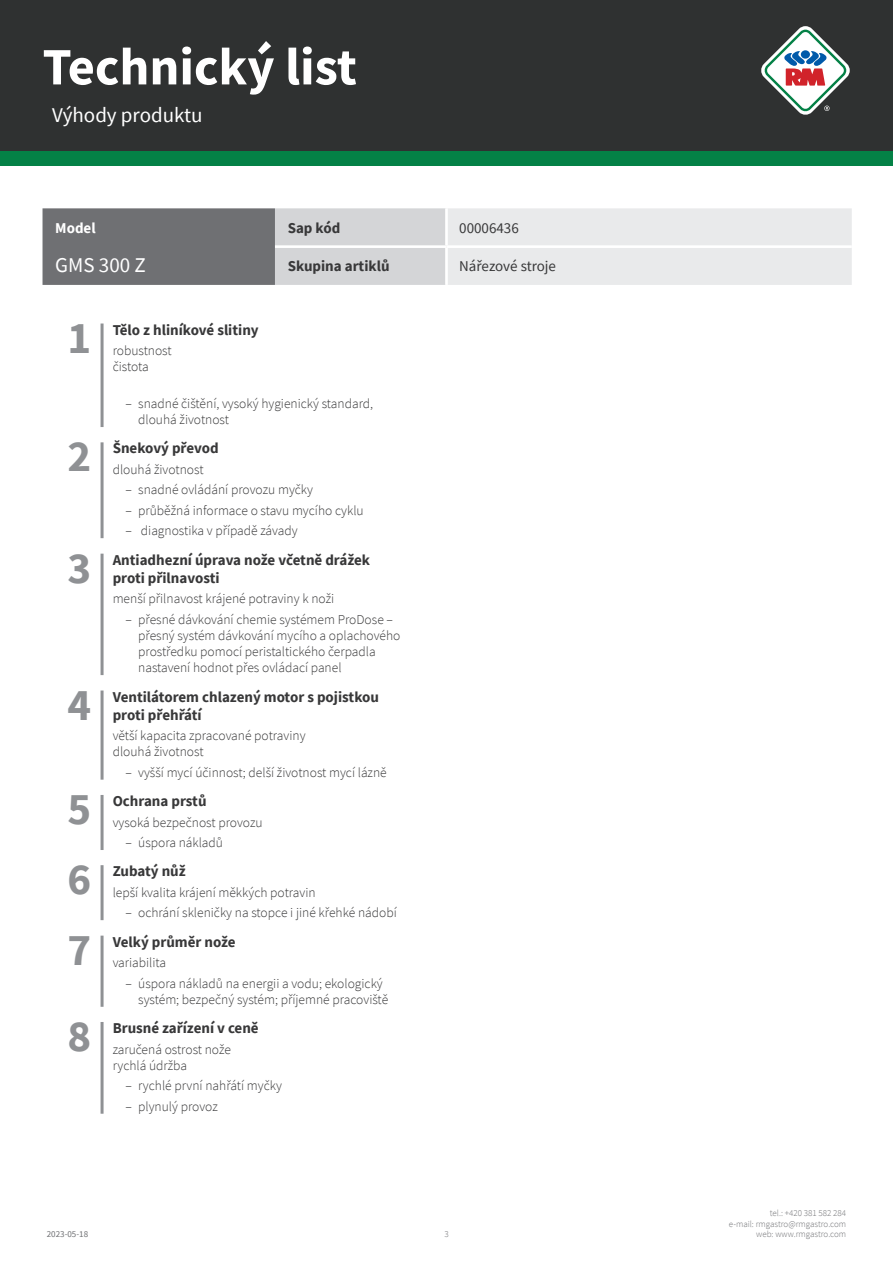
<style>
.page{position:relative;width:893px;height:1263px;background:#fff}
.page>*{position:absolute;margin:0;border:0;box-sizing:border-box;transform-origin:0 0}
.t1{font:700 52.5px "Source Sans Pro";color:#fff}
.TraitNr{font:700 45px "Source Sans Pro";color:#8f9194}
.kapitola{font:21px "Source Sans Pro";color:#fff}
.tabulka_-_headline{font:21px "Source Sans Pro";color:#fff}
.TraitParameter{font:700 15px/18px "Source Sans Pro";color:#383839}
.tabulka_-_text{font:15px "Source Sans Pro";color:#383839}
.tabulka_-_text-2{font:700 15px "Source Sans Pro";color:#383839}
.tabulka_-_text-3{font:700 15px "Source Sans Pro";color:#fff}
.TraitAdventage{font:300 13.5px/16.2px "Source Sans Pro";color:#383839}
.t2{font:300 9px/10.8px "Source Sans Pro";color:#6f7073;text-align:right}
.t3{font:9px "Source Sans Pro";color:#6f7073}
</style>
<div class="page">
<div style="left:0;top:0;width:893px;height:166px;background:#048146"></div>
<div style="left:0;top:0;width:893px;height:151px;background:#2f3131"></div>
<svg style="left:761px;top:26px;width:89px;height:89px"></svg>
<hr style="left:101px;top:323px;width:3px;height:104px;background:#8f9194">
<hr style="left:101px;top:442px;width:3px;height:96px;background:#8f9194">
<hr style="left:101px;top:553px;width:3px;height:122px;background:#8f9194">
<hr style="left:101px;top:690px;width:3px;height:90px;background:#8f9194">
<hr style="left:101px;top:795px;width:3px;height:55px;background:#8f9194">
<hr style="left:101px;top:865px;width:3px;height:55px;background:#8f9194">
<hr style="left:101px;top:935px;width:3px;height:72px;background:#8f9194">
<hr style="left:101px;top:1022px;width:3px;height:92px;background:#8f9194">
<svg style="left:43px;top:208px;width:809px;height:77px"></svg>
<hr style="left:445px;top:208px;width:3px;height:37px;background:#fff">
<hr style="left:275px;top:245px;width:171px;height:3px;background:#fff">
<hr style="left:446px;top:245px;width:406px;height:3px;background:#fff">
<hr style="left:445px;top:248px;width:3px;height:37px;background:#fff">
<h1 class="t1" style="left:43px;top:31px;width:316px">Technický list</h1>
<p class="kapitola" style="left:52px;top:101px;width:152px">Výhody produktu</p>
<p class="tabulka_-_text-3" style="left:55px;top:218px;width:42px">Model</p>
<p class="tabulka_-_text-2" style="left:288px;top:218px;width:54px">Sap kód</p>
<p class="tabulka_-_text" style="left:459px;top:219px;width:61px">00006436</p>
<p class="tabulka_-_headline" style="left:55px;top:251px;width:92px">GMS 300 Z</p>
<p class="tabulka_-_text-2" style="left:288px;top:256px;width:103px">Skupina artiklů</p>
<p class="tabulka_-_text" style="left:459px;top:257px;width:98px">Nářezové stroje</p>
<p class="TraitNr" style="left:68px;top:307px;width:25px">1</p>
<p class="TraitParameter" style="left:113px;top:320px;width:148px">Tělo z hliníkové slitiny</p>
<p class="TraitAdventage" style="left:113px;top:342px;width:61px">robustnost čistota</p>
<p class="TraitAdventage" style="left:138px;top:395px;width:236px;text-indent:-13px">– snadné čištění, vysoký hygienický standard, dlouhá životnost</p>
<p class="TraitNr" style="left:68px;top:426px;width:25px">2</p>
<p class="TraitParameter" style="left:113px;top:439px;width:108px">Šnekový převod</p>
<p class="TraitAdventage" style="left:113px;top:461px;width:92px">dlouhá životnost</p>
<p class="TraitAdventage" style="left:125px;top:482px;width:189px">– snadné ovládání provozu myčky</p>
<p class="TraitAdventage" style="left:125px;top:502px;width:240px">– průběžná informace o stavu mycího cyklu</p>
<p class="TraitAdventage" style="left:125px;top:523px;width:174px">– diagnostika v případě závady</p>
<p class="TraitNr" style="left:68px;top:537px;width:25px">3</p>
<p class="TraitParameter" style="left:113px;top:550px;width:259px">Antiadhezní úprava nože včetně drážek proti přilnavosti</p>
<p class="TraitAdventage" style="left:113px;top:590px;width:223px">menší přilnavost krájené potraviny k noži</p>
<p class="TraitAdventage" style="left:138px;top:611px;width:264px;text-indent:-13px">– přesné dávkování chemie systémem ProDose – přesný systém dávkování mycího a oplachového prostředku pomocí peristaltického čerpadla nastavení hodnot přes ovládací panel</p>
<p class="TraitNr" style="left:68px;top:674px;width:25px">4</p>
<p class="TraitParameter" style="left:113px;top:687px;width:268px">Ventilátorem chlazený motor s pojistkou proti přehřátí</p>
<p class="TraitAdventage" style="left:113px;top:727px;width:194px">větší kapacita zpracované potraviny dlouhá životnost</p>
<p class="TraitAdventage" style="left:125px;top:764px;width:263px">– vyšší mycí účinnost; delší životnost mycí lázně</p>
<p class="TraitNr" style="left:68px;top:779px;width:25px">5</p>
<p class="TraitParameter" style="left:113px;top:792px;width:95px">Ochrana prstů</p>
<p class="TraitAdventage" style="left:113px;top:814px;width:151px">vysoká bezpečnost provozu</p>
<p class="TraitAdventage" style="left:125px;top:834px;width:99px">– úspora nákladů</p>
<p class="TraitNr" style="left:68px;top:849px;width:25px">6</p>
<p class="TraitParameter" style="left:113px;top:862px;width:75px">Zubatý nůž</p>
<p class="TraitAdventage" style="left:113px;top:884px;width:204px">lepší kvalita krájení měkkých potravin</p>
<p class="TraitAdventage" style="left:125px;top:905px;width:273px">– ochrání skleničky na stopce i jiné křehké nádobí</p>
<p class="TraitNr" style="left:68px;top:919px;width:25px">7</p>
<p class="TraitParameter" style="left:113px;top:932px;width:125px">Velký průměr nože</p>
<p class="TraitAdventage" style="left:113px;top:954px;width:55px">variabilita</p>
<p class="TraitAdventage" style="left:138px;top:975px;width:251px;text-indent:-13px">– úspora nákladů na energii a vodu; ekologický systém; bezpečný systém; příjemné pracoviště</p>
<p class="TraitNr" style="left:68px;top:1006px;width:25px">8</p>
<p class="TraitParameter" style="left:113px;top:1019px;width:148px">Brusné zařízení v ceně</p>
<p class="TraitAdventage" style="left:113px;top:1041px;width:120px">zaručená ostrost nože rychlá údržba</p>
<p class="TraitAdventage" style="left:125px;top:1078px;width:158px">– rychlé první nahřátí myčky</p>
<p class="TraitAdventage" style="left:125px;top:1098px;width:94px">– plynulý provoz</p>
<p class="t3" style="left:47px;top:1229px;width:43px">2023-05-18</p>
<p class="t2" style="left:444px;top:1229px;width:6px">3</p>
<p class="t2" style="left:729px;top:1207px;width:119px">tel.: +420 381 582 284<br>e-mail: rmgastro@rmgastro.com web: www.rmgastro.com</p>
</div>
